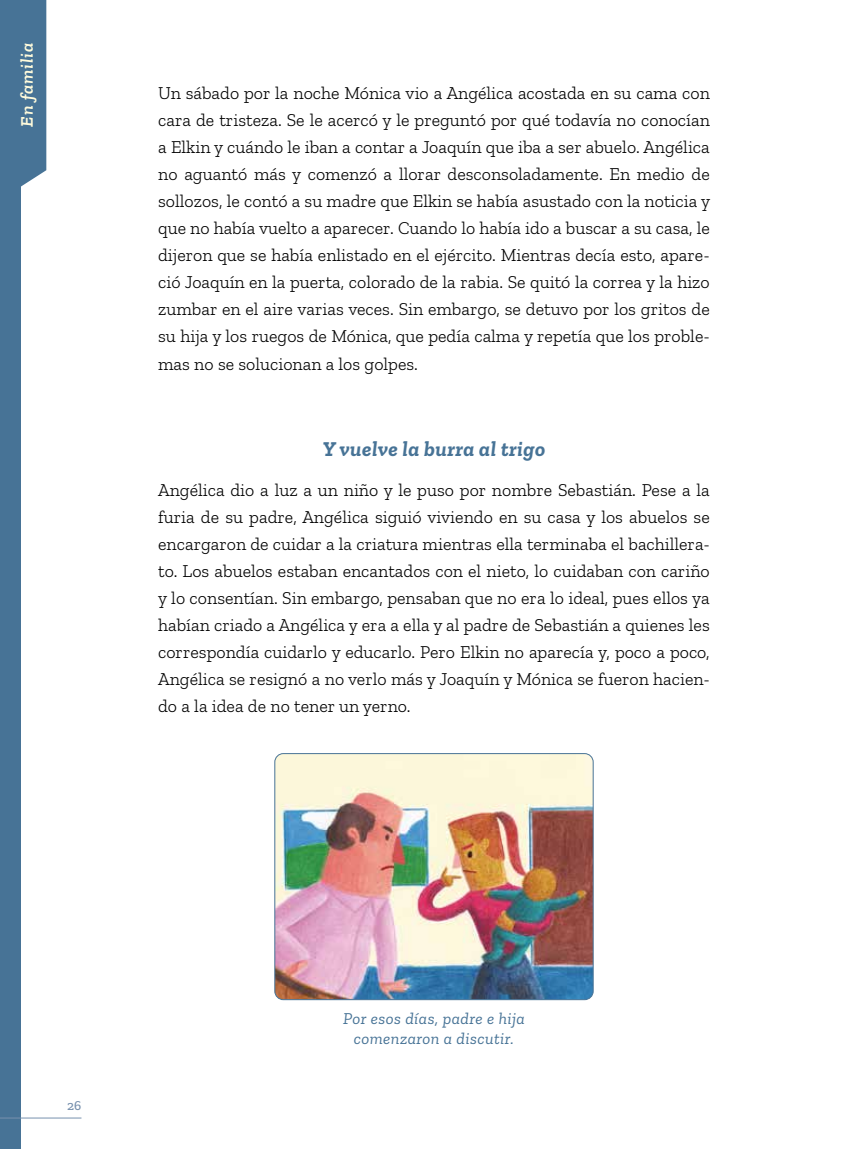
<style>
.page{position:relative;width:868px;height:1149px;background:#fff}
.page>*{position:absolute;margin:0;border:0;box-sizing:border-box;transform-origin:0 0}
.t1{font:italic 700 21px "Zilla Slab";letter-spacing:.025em;color:#477396}
.t2{font:300 18px/27px "Zilla Slab";color:#000;text-align:justify}
.t3{font:italic 600 18px "Zilla Slab";letter-spacing:.05em;color:#fffbdc}
.t4{font:italic 16.5px/19.8px "Zilla Slab";letter-spacing:.025em;color:#477396;text-align:center}
.t5{font:500 13.5px "Zilla Slab";color:#7891ae}
</style>
<div class="page">
<div style="left:0;top:0;width:21px;height:1148px;background:#477396"></div>
<hr style="left:0;top:1117px;width:81px;height:1px;background:#7891ae">
<div style="left:21px;top:0;width:25px;height:187px;background:#477396"></div>
<img style="left:275px;top:753px;width:318px;height:246px">
<div style="left:274px;top:753px;width:319px;height:246px;border:1px solid #477396;border-radius:9px"></div>
<p class="t3" style="left:17px;top:126px;width:85px;rotate:-90deg">En familia</p>
<p class="t2" style="left:158px;top:80px;width:553px">Un sábado por la noche Mónica vio a Angélica acostada en su cama con cara de tristeza. Se le acercó y le preguntó por qué todavía no conocían a Elkin y cuándo le iban a contar a Joaquín que iba a ser abuelo. Angélica no aguantó más y comenzó a llorar desconsoladamente. En medio de sollozos, le contó a su madre que Elkin se había asustado con la noticia y que no había vuelto a aparecer. Cuando lo había ido a buscar a su casa, le dijeron que se había enlistado en el ejército. Mientras decía esto, apare&shy;ció Joaquín en la puerta, colorado de la rabia. Se quitó la correa y la hizo zumbar en el aire varias veces. Sin embargo, se detuvo por los gritos de su hija y los ruegos de Mónica, que pedía calma y repetía que los proble&shy;mas no se solucionan a los golpes.</p>
<p class="t1" style="left:323px;top:436px;width:224px">Y vuelve la burra al trigo</p>
<p class="t2" style="left:158px;top:476px;width:553px">Angélica dio a luz a un niño y le puso por nombre Sebastián. Pese a la furia de su padre, Angélica siguió viviendo en su casa y los abuelos se encargaron de cuidar a la criatura mientras ella terminaba el bachillera&shy;to. Los abuelos estaban encantados con el nieto, lo cuidaban con cariño y lo consentían. Sin embargo, pensaban que no era lo ideal, pues ellos ya habían criado a Angélica y era a ella y al padre de Sebastián a quienes les correspondía cuidarlo y educarlo. Pero Elkin no aparecía y, poco a poco, Angélica se resignó a no verlo más y Joaquín y Mónica se fueron hacien&shy;do a la idea de no tener un yerno.</p>
<p class="t5" style="left:67px;top:1097px;width:16px">26</p>
<p class="t4" style="left:343px;top:1007px;width:183px">Por esos días, padre e hija comenzaron a discutir.</p>
</div>
